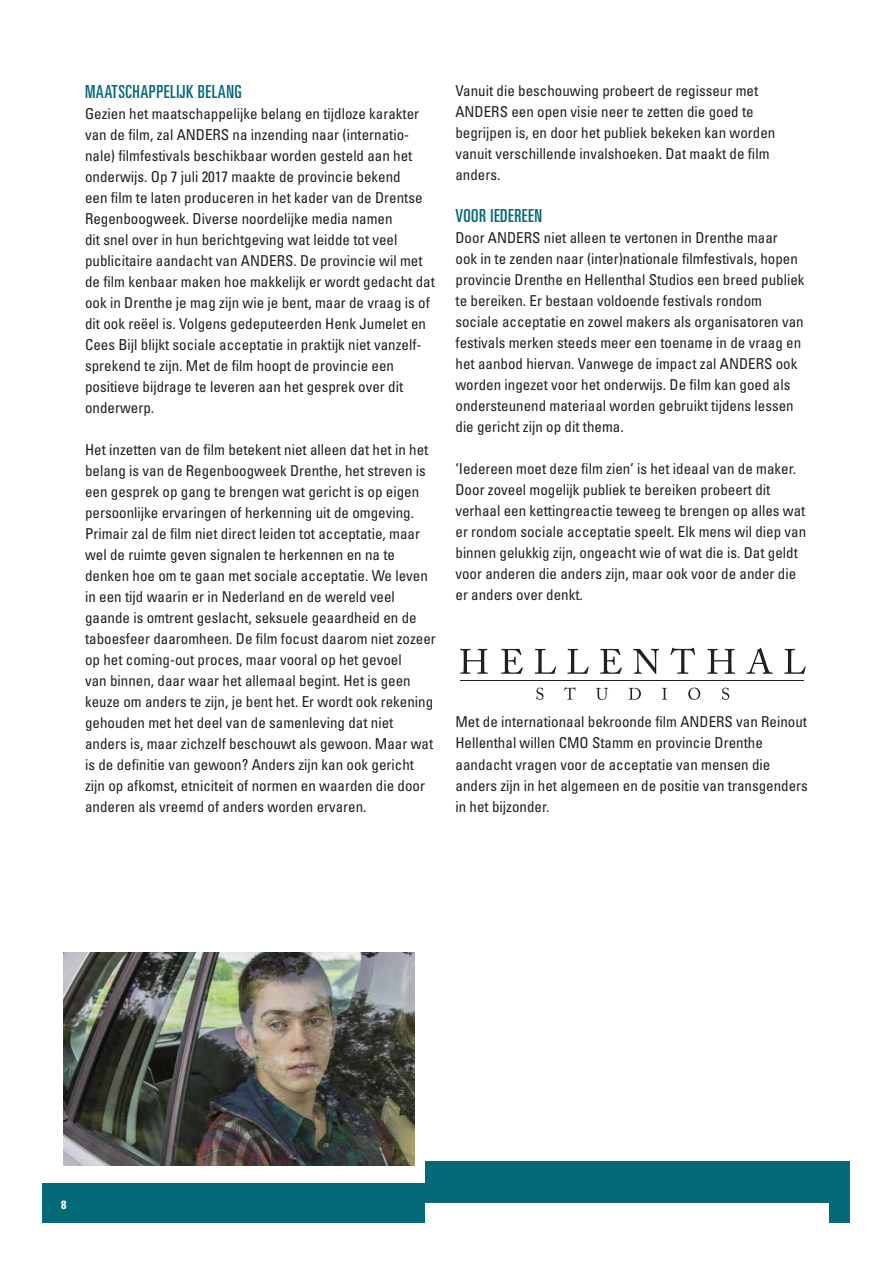
<style>
.page{position:relative;width:893px;height:1263px;background:#fff}
.page>*{position:absolute;margin:0;border:0;box-sizing:border-box;transform-origin:0 0}
.t1{font:ultra-condensed 18px "Univers LT Std";letter-spacing:.03em;color:#046a79}
.t2{font:condensed 15px/21px "Univers LT Std";color:#231f20}
.t3{font:700 condensed 12px "Univers LT Std";color:#fff}
</style>
<div class="page">
<div style="left:43px;top:1161px;width:807px;height:61px;background:#046a79"></div>
<div style="left:425px;top:1203px;width:404px;height:31px;background:#fff"></div>
<div style="left:43px;top:1161px;width:382px;height:21px;background:#fff"></div>
<img style="left:64px;top:952px;width:351px;height:213px">
<svg style="left:460px;top:649px;width:28px;height:25px"></svg>
<svg style="left:501px;top:649px;width:22px;height:25px"></svg>
<svg style="left:535px;top:649px;width:21px;height:25px"></svg>
<svg style="left:567px;top:649px;width:22px;height:25px"></svg>
<svg style="left:600px;top:649px;width:22px;height:25px"></svg>
<svg style="left:633px;top:649px;width:26px;height:25px"></svg>
<svg style="left:670px;top:648px;width:25px;height:26px"></svg>
<svg style="left:707px;top:649px;width:28px;height:25px"></svg>
<svg style="left:746px;top:648px;width:27px;height:26px"></svg>
<svg style="left:784px;top:649px;width:22px;height:25px"></svg>
<svg style="left:536px;top:688px;width:7px;height:12px"></svg>
<svg style="left:564px;top:687px;width:12px;height:13px"></svg>
<svg style="left:596px;top:688px;width:12px;height:12px"></svg>
<svg style="left:629px;top:688px;width:12px;height:12px"></svg>
<svg style="left:662px;top:688px;width:5px;height:12px"></svg>
<svg style="left:688px;top:688px;width:12px;height:12px"></svg>
<svg style="left:722px;top:688px;width:7px;height:12px"></svg>
<hr style="left:460px;top:680px;width:344px;height:1px;background:#231f20">
<p class="t1" style="left:85px;top:81px;width:158px">MAATSCHAPPELIJK BELANG</p>
<p class="t2" style="left:85px;top:103px;width:351px">Gezien het maatschappelijke belang en tijdloze karakter van de film, zal ANDERS na inzending naar (internatio&shy;nale) filmfestivals beschikbaar worden gesteld aan het onderwijs. Op 7 juli 2017 maakte de provincie bekend<br>een film te laten produceren in het kader van de Drentse Regenboogweek. Diverse noordelijke media namen<br>dit snel over in hun berichtgeving wat leidde tot veel publicitaire aandacht van ANDERS. De provincie wil met de film kenbaar maken hoe makkelijk er wordt gedacht dat ook in Drenthe je mag zijn wie je bent, maar de vraag is of dit ook reëel is. Volgens gedeputeerden Henk Jumelet en Cees Bijl blijkt sociale acceptatie in praktijk niet vanzelf&shy;sprekend te zijn. Met de film hoopt de provincie een positieve bijdrage te leveren aan het gesprek over dit onderwerp.</p>
<p class="t2" style="left:85px;top:439px;width:352px">Het inzetten van de film betekent niet alleen dat het in het belang is van de Regenboogweek Drenthe, het streven is een gesprek op gang te brengen wat gericht is op eigen persoonlijke ervaringen of herkenning uit de omgeving.<br>Primair zal de film niet direct leiden tot acceptatie, maar wel de ruimte geven signalen te herkennen en na te denken hoe om te gaan met sociale acceptatie. We leven in een tijd waarin er in Nederland en de wereld veel gaande is omtrent geslacht, seksuele geaardheid en de taboesfeer daaromheen. De film focust daarom niet zozeer op het coming-out proces, maar vooral op het gevoel<br>van binnen, daar waar het allemaal begint. Het is geen keuze om anders te zijn, je bent het. Er wordt ook rekening gehouden met het deel van de samenleving dat niet anders is, maar zichzelf beschouwt als gewoon. Maar wat is de definitie van gewoon? Anders zijn kan ook gericht zijn op afkomst, etniciteit of normen en waarden die door anderen als vreemd of anders worden ervaren.</p>
<p class="t2" style="left:455px;top:80px;width:321px">Vanuit die beschouwing probeert de regisseur met ANDERS een open visie neer te zetten die goed te begrijpen is, en door het publiek bekeken kan worden vanuit verschillende invalshoeken. Dat maakt de film anders.</p>
<p class="t1" style="left:455px;top:205px;width:88px">VOOR IEDEREEN</p>
<p class="t2" style="left:455px;top:227px;width:351px">Door ANDERS niet alleen te vertonen in Drenthe maar<br>ook in te zenden naar (inter)nationale filmfestivals, hopen provincie Drenthe en Hellenthal Studios een breed publiek te bereiken. Er bestaan voldoende festivals rondom sociale acceptatie en zowel makers als organisatoren van festivals merken steeds meer een toename in de vraag en het aanbod hiervan. Vanwege de impact zal ANDERS ook worden ingezet voor het onderwijs. De film kan goed als ondersteunend materiaal worden gebruikt tijdens lessen die gericht zijn op dit thema.</p>
<p class="t2" style="left:455px;top:458px;width:352px">‘Iedereen moet deze film zien’ is het ideaal van de maker.<br>Door zoveel mogelijk publiek te bereiken probeert dit verhaal een kettingreactie teweeg te brengen op alles wat er rondom sociale acceptatie speelt. Elk mens wil diep van binnen gelukkig zijn, ongeacht wie of wat die is. Dat geldt voor anderen die anders zijn, maar ook voor de ander die er anders over denkt.</p>
<p class="t2" style="left:455px;top:711px;width:354px">Met de internationaal bekroonde film ANDERS van Reinout Hellenthal willen CMO Stamm en provincie Drenthe aandacht vragen voor de acceptatie van mensen die anders zijn in het algemeen en de positie van transgenders in het bijzonder.</p>
<p class="t3" style="left:61px;top:1197px;width:7px">8</p>
</div>
